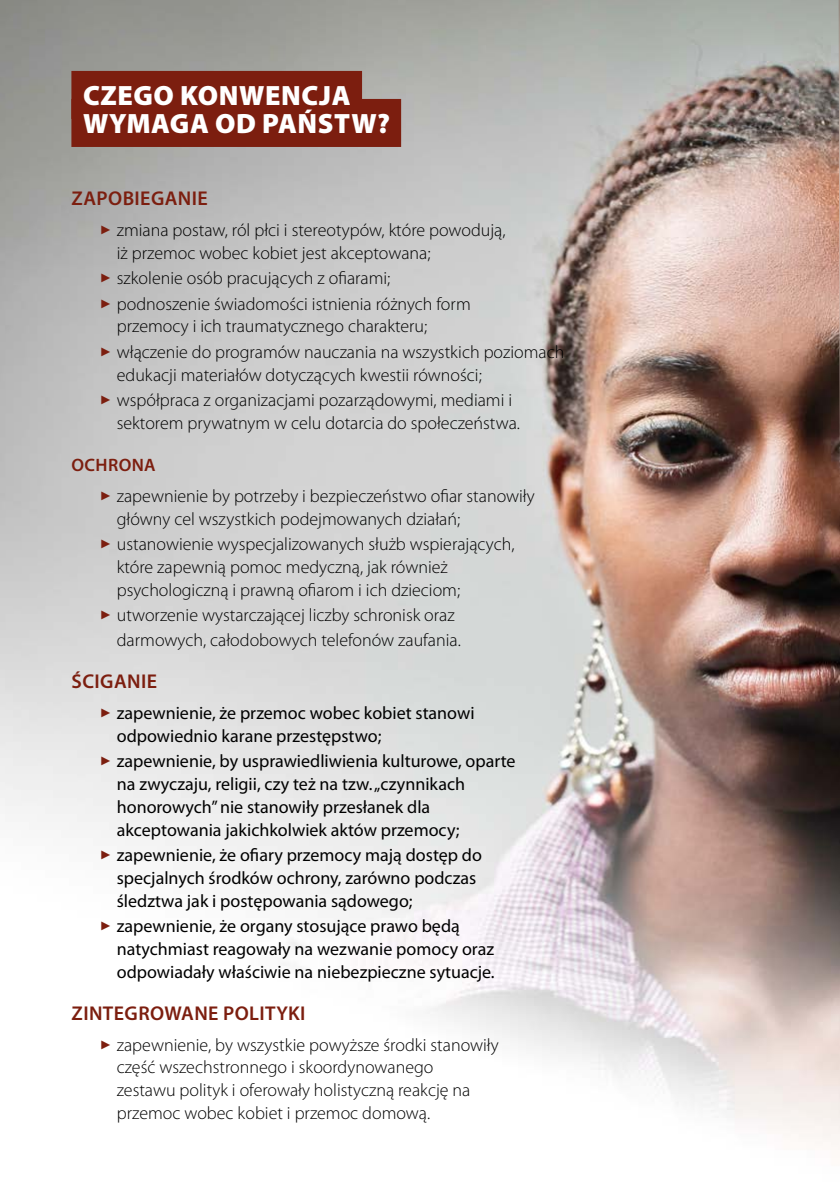
<style>
.page{position:relative;width:840px;height:1191px;background:#fff}
.page>*{position:absolute;margin:0;border:0;box-sizing:border-box;transform-origin:0 0}
.t1{font:900 28px/28px "Myriad Pro";letter-spacing:.02em;color:#fff}
.t2{font:600 20px "Myriad Pro";letter-spacing:.02em;color:#7c1e0f}
.t3{font:300 18px/22.8px "Myriad Pro";color:#000}
.t4{font:18px/22.8px "Myriad Pro";color:#000}
.t5{font:600 18px "Myriad Pro";letter-spacing:.02em;color:#7c1e0f}
.s1{color:#7c1e0f}
</style>
<div class="page">
<img style="left:0;top:0;width:839px;height:1150px">
<div style="left:71px;top:71px;width:291px;height:48px;background:#7c1e0f"></div>
<div style="left:71px;top:99px;width:330px;height:48px;background:#7c1e0f"></div>
<img style="left:838px;top:0;width:1px;height:496px">
<h1 class="t1" style="left:83px;top:80px;width:308px">CZEGO KONWENCJA<br>WYMAGA OD PAŃSTW?</h1>
<p class="t2" style="left:72px;top:185px;width:138px">ZAPOBIEGANIE</p>
<p class="t3" style="left:117px;top:218px;width:390px;text-indent:-17px"><span class="s1">✓</span> zmiana postaw, ról płci i stereotypów, które powodują, iż przemoc wobec kobiet jest akceptowana;</p>
<p class="t3" style="left:100px;top:266px;width:292px"><span class="s1">✓</span> szkolenie osób pracujących z ofiarami;</p>
<p class="t3" style="left:117px;top:292px;width:355px;text-indent:-17px"><span class="s1">✓</span> podnoszenie świadomości istnienia różnych form przemocy i ich traumatycznego charakteru;</p>
<p class="t3" style="left:117px;top:340px;width:449px;text-indent:-17px"><span class="s1">✓</span> włączenie do programów nauczania na wszystkich poziomach edukacji materiałów dotyczących kwestii równości;</p>
<p class="t3" style="left:117px;top:389px;width:404px;text-indent:-17px"><span class="s1">✓</span> współpraca z organizacjami pozarządowymi, mediami i sektorem prywatnym w celu dotarcia do społeczeństwa.</p>
<p class="t5" style="left:72px;top:453px;width:86px">OCHRONA</p>
<p class="t3" style="left:117px;top:484px;width:419px;text-indent:-17px"><span class="s1">✓</span> zapewnienie by potrzeby i bezpieczeństwo ofiar stanowiły główny cel wszystkich podejmowanych działań;</p>
<p class="t3" style="left:117px;top:533px;width:399px;text-indent:-17px"><span class="s1">✓</span> ustanowienie wyspecjalizowanych służb wspierających, które zapewnią pomoc medyczną, jak również psychologiczną i prawną ofiarom i ich dzieciom;</p>
<p class="t3" style="left:117px;top:603px;width:345px;line-height:24.8px;text-indent:-17px"><span class="s1">✓</span> utworzenie wystarczającej liczby schronisk oraz darmowych, całodobowych telefonów zaufania.</p>
<p class="t2" style="left:72px;top:668px;width:87px">ŚCIGANIE</p>
<p class="t4" style="left:117px;top:701px;width:359px;text-indent:-17px"><span class="s1">✓</span> zapewnienie, że przemoc wobec kobiet stanowi odpowiednio karane przestępstwo;</p>
<p class="t4" style="left:117px;top:749px;width:400px;text-indent:-17px"><span class="s1">✓</span> zapewnienie, by usprawiedliwienia kulturowe, oparte na zwyczaju, religii, czy też na tzw. „czynnikach honorowych” nie stanowiły przesłanek dla akceptowania jakichkolwiek aktów przemocy;</p>
<p class="t4" style="left:117px;top:843px;width:366px;text-indent:-17px"><span class="s1">✓</span> zapewnienie, że ofiary przemocy mają dostęp do specjalnych środków ochrony, zarówno podczas śledztwa jak i postępowania sądowego;</p>
<p class="t4" style="left:117px;top:914px;width:379px;text-indent:-17px"><span class="s1">✓</span> zapewnienie, że organy stosujące prawo będą natychmiast reagowały na wezwanie pomocy oraz odpowiadały właściwie na niebezpieczne sytuacje.</p>
<p class="t2" style="left:72px;top:1000px;width:235px">ZINTEGROWANE POLITYKI</p>
<p class="t3" style="left:117px;top:1033px;width:383px;text-indent:-17px"><span class="s1">✓</span> zapewnienie, by wszystkie powyższe środki stanowiły część wszechstronnego i skoordynowanego<br>zestawu polityk i oferowały holistyczną reakcję na przemoc wobec kobiet i przemoc domową.</p>
</div>
